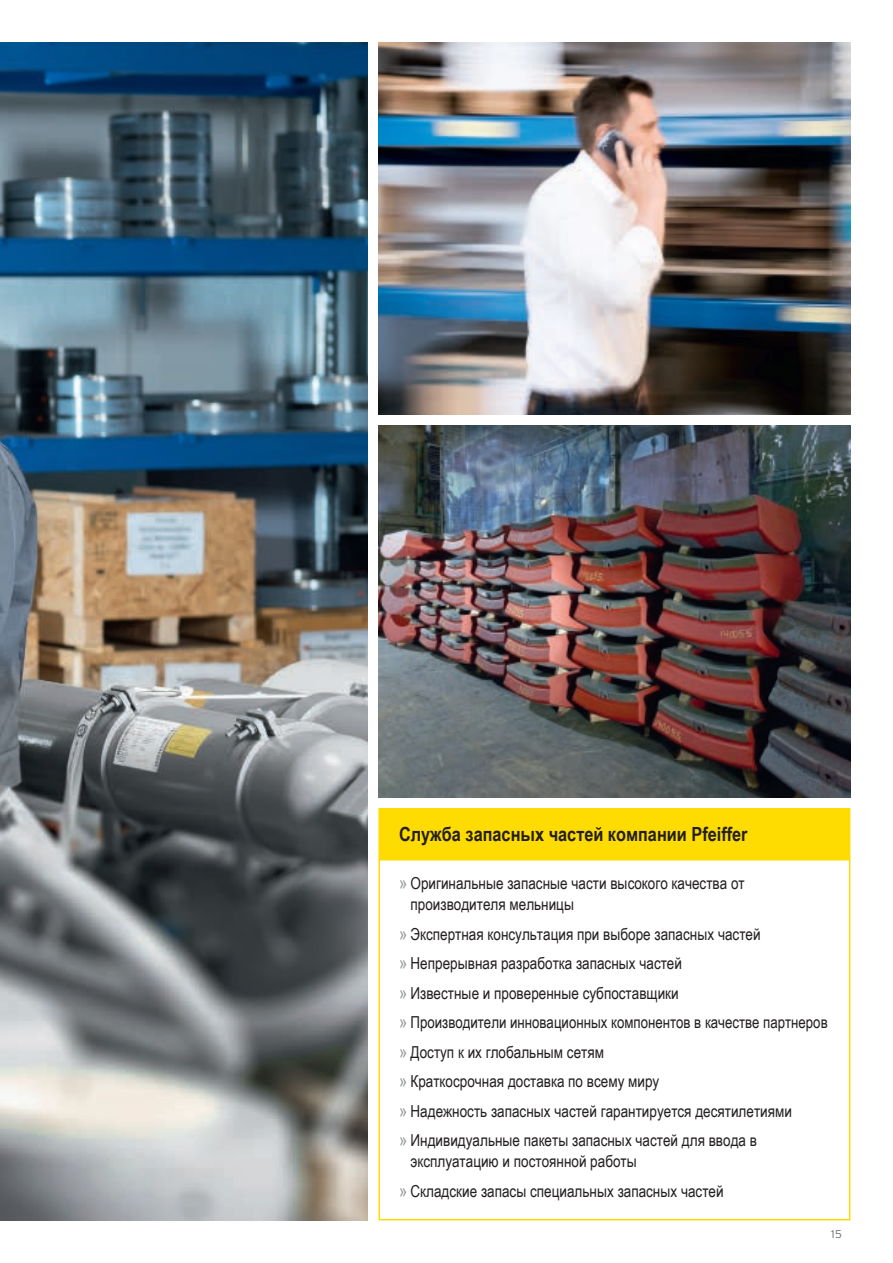
<style>
.page{position:relative;width:893px;height:1263px;background:#fff}
.page>*{position:absolute;margin:0;border:0;box-sizing:border-box;transform-origin:0 0}
.t1{font:700 19.5px "Arial Narrow";color:#231f20}
.t2{font:16.5px/29.5px "Arial Narrow";color:#231f20}
.t3{font:300 11.25px "Interstate";color:#6c6d70}
.s1{font-size:18px;color:#939598}
</style>
<div class="page">
<img style="left:0;top:43px;width:368px;height:1177px">
<img style="left:378px;top:43px;width:472px;height:372px">
<img style="left:378px;top:425px;width:472px;height:372px">
<div style="left:378px;top:859px;width:472px;height:361px;border:2px solid #ffdc01"></div>
<div style="left:379px;top:809px;width:471px;height:49px;background:#ffdc01"></div>
<div style="left:378px;top:808px;width:472px;height:51px;border:2px solid #ffdc01"></div>
<p class="t1" style="left:399px;top:819px;width:350px">Служба запасных частей компании Pfeiffer</p>
<p class="t2" style="left:411px;top:872px;width:336px;line-height:21px;text-indent:-11px"><span class="s1">»</span> Оригинальные запасные части высокого качества от производителя мельницы</p>
<p class="t2" style="left:399px;top:919px;width:430px"><span class="s1">»</span> Экспертная консультация при выборе запасных частей<br><span class="s1">»</span> Непрерывная разработка запасных частей<br><span class="s1">»</span> Известные и проверенные субпоставщики<br><span class="s1">»</span> Производители инновационных компонентов в качестве партнеров <span class="s1">»</span> Доступ к их глобальным сетям<br><span class="s1">»</span> Краткосрочная доставка по всему миру<br><span class="s1">»</span> Надежность запасных частей гарантируется десятилетиями<br><span class="s1">»</span> Индивидуальные пакеты запасных частей для ввода в</p>
<p class="t2" style="left:399px;top:1146px;width:326px;text-indent:11px">эксплуатацию и постоянной работы<br><span class="s1">»</span> Складские запасы специальных запасных частей</p>
<p class="t3" style="left:831px;top:1228px;width:12px">15</p>
</div>
